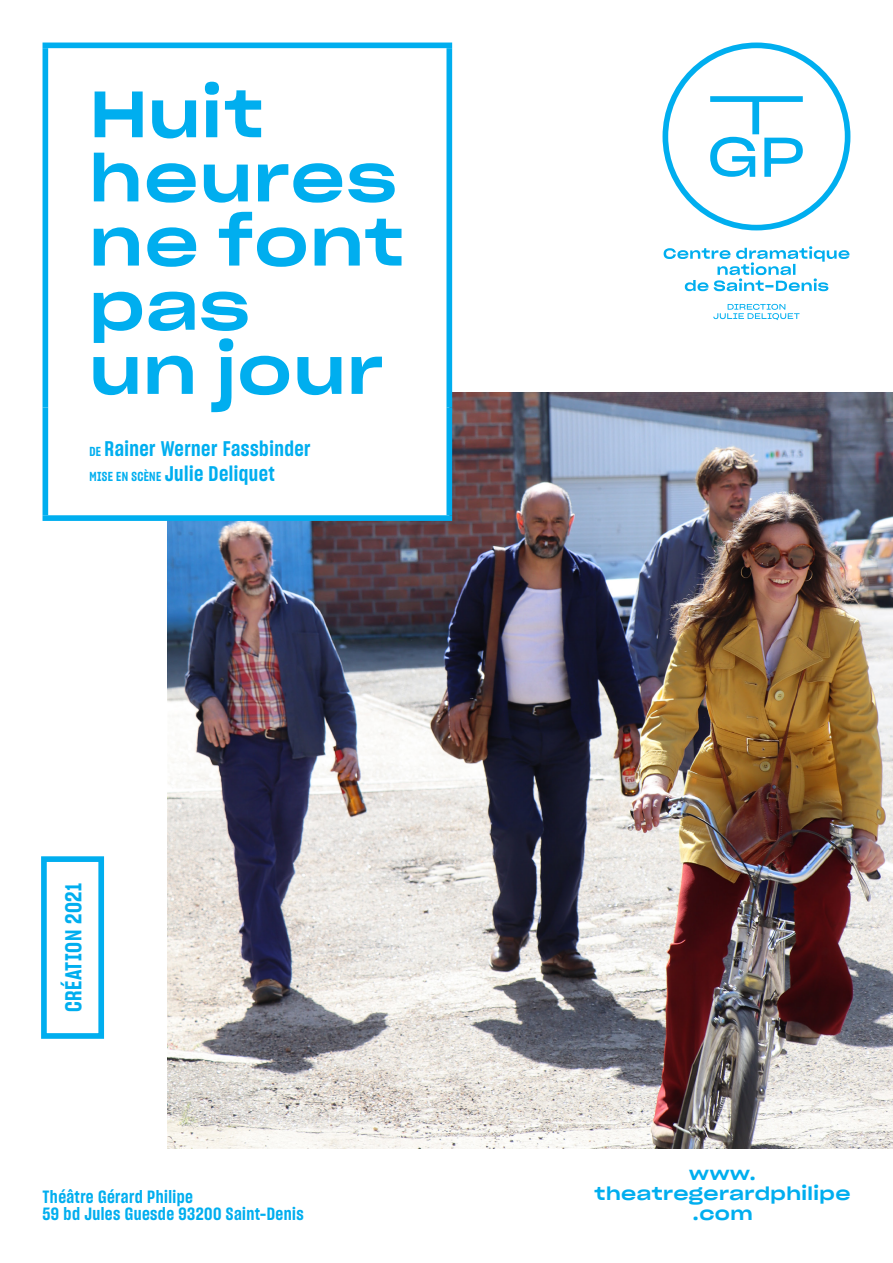
<style>
.page{position:relative;width:893px;height:1263px;background:#fff}
.page>*{position:absolute;margin:0;border:0;box-sizing:border-box;transform-origin:0 0}
.t1{font:64.2px/64.2px "Sharp Grotesk Medium 25";letter-spacing:.025em;color:#00aeef}
.ADRIEN_ORIGINAL_CORR{font:22.5px "Sharp Grotesk Semi Bold 15";letter-spacing:.025em;color:#00aeef}
.t2{font:20.7px "Sharp Grotesk Semi Bold 15";letter-spacing:.025em;color:#00aeef}
.t3{font:17.85px "Sharp Grotesk Medium 25";letter-spacing:.025em;color:#00aeef}
.t4{font:17.4px "Sharp Grotesk Semi Bold 15";letter-spacing:.025em;color:#00aeef}
.s1{font-size:12.75px}
</style>
<div class="page">
<img style="left:168px;top:392px;width:725px;height:756px">
<svg style="left:48px;top:48px;width:398px;height:467px"></svg>
<div style="left:43px;top:43px;width:409px;height:5px;background:#00aeef"></div>
<div style="left:43px;top:48px;width:5px;height:359px;background:#00aeef"></div>
<div style="left:446px;top:48px;width:6px;height:359px;background:#00aeef"></div>
<div style="left:43px;top:407px;width:5px;height:108px;background:#00aeef"></div>
<div style="left:446px;top:407px;width:6px;height:108px;background:#00aeef"></div>
<div style="left:43px;top:515px;width:409px;height:6px;background:#00aeef"></div>
<div style="left:662px;top:43px;width:188px;height:187px;border:6px solid #00aeef;border-radius:50%"></div>
<svg style="left:710px;top:96px;width:93px;height:81px"></svg>
<svg style="left:664px;top:246px;width:185px;height:45px"></svg>
<svg style="left:713px;top:304px;width:87px;height:16px"></svg>
<div style="left:41px;top:856px;width:63px;height:183px;border:6px solid #00aeef"></div>
<p class="t1" style="left:89px;top:76px;width:175px">Huit</p>
<p class="t1" style="left:89px;top:140px;width:316px">heures ne font</p>
<p class="t1" style="left:89px;top:268px;width:161px">pas</p>
<p class="t1" style="left:89px;top:332px;width:296px">un jour</p>
<p class="t2" style="left:89px;top:434px;width:223px"><span class="s1">DE</span> Rainer Werner Fassbinder</p>
<p class="t2" style="left:89px;top:459px;width:187px"><span class="s1">MISE EN SCÈNE</span> Julie Deliquet</p>
<p class="ADRIEN_ORIGINAL_CORR" style="left:58px;top:1012px;width:131px;rotate:-90deg">CRÉATION 2021</p>
<p class="t4" style="left:43px;top:1185px;width:152px">Théâtre Gérard Philipe</p>
<p class="t4" style="left:43px;top:1202px;width:263px">59 bd Jules Guesde 93200 Saint-Denis</p>
<p class="t3" style="left:689px;top:1157px;width:68px">www.</p>
<p class="t3" style="left:595px;top:1177px;width:257px">theatregerardphilipe</p>
<p class="t3" style="left:692px;top:1198px;width:62px">.com</p>
</div>
